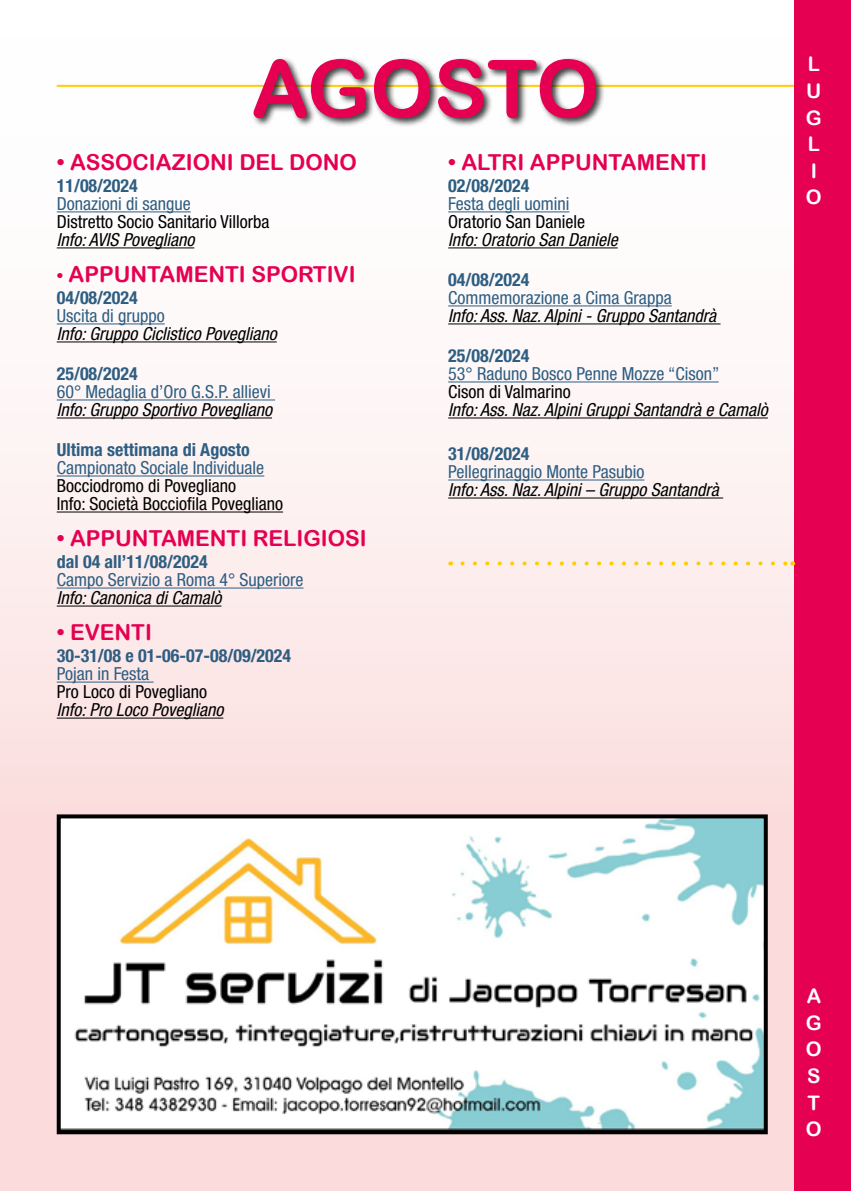
<style>
.page{position:relative;width:851px;height:1191px;background:#fff}
.page>*{position:absolute;margin:0;border:0;box-sizing:border-box;transform-origin:0 0}
.t1{font:80px "Arial Rounded MT Bold";color:#e50051}
.t2{font:22px "Arial Rounded MT Bold";color:#e50051}
.t3{font:20px/26.6px "Arial Rounded MT Bold";color:#fff}
.t4{font:italic condensed 18px "Helvetica Neue LT Std";color:#000}
.t5{font:condensed 18px "Helvetica Neue LT Std";color:#2e5e82}
.t6{font:700 condensed 18px "Helvetica Neue LT Std";color:#2e5e82}
.t7{font:condensed 18px/18px "Helvetica Neue LT Std";color:#000}
.s1{font-size:18px}
</style>
<div class="page">
<div style="left:0;top:0;width:850px;height:1191px;background:linear-gradient(to bottom,#feffff,#f8d2d2)"></div>
<hr style="left:57px;top:211px;width:134px;height:1px;background:#2e5e82">
<hr style="left:57px;top:247px;width:137px;height:1px;background:#000">
<hr style="left:57px;top:323px;width:108px;height:1px;background:#2e5e82">
<hr style="left:57px;top:341px;width:220px;height:1px;background:#000">
<hr style="left:57px;top:399px;width:218px;height:1px;background:#2e5e82">
<hr style="left:57px;top:417px;width:215px;height:1px;background:#000">
<hr style="left:57px;top:475px;width:207px;height:1px;background:#2e5e82">
<hr style="left:57px;top:511px;width:226px;height:1px;background:#000">
<hr style="left:57px;top:587px;width:246px;height:1px;background:#2e5e82">
<hr style="left:57px;top:605px;width:164px;height:1px;background:#000">
<hr style="left:57px;top:681px;width:97px;height:1px;background:#2e5e82">
<hr style="left:57px;top:717px;width:166px;height:1px;background:#000">
<hr style="left:448px;top:211px;width:121px;height:1px;background:#2e5e82">
<hr style="left:448px;top:247px;width:169px;height:1px;background:#000">
<hr style="left:448px;top:305px;width:223px;height:1px;background:#2e5e82">
<hr style="left:448px;top:323px;width:272px;height:1px;background:#000">
<hr style="left:448px;top:381px;width:270px;height:1px;background:#2e5e82">
<hr style="left:448px;top:417px;width:319px;height:1px;background:#000">
<hr style="left:448px;top:479px;width:196px;height:1px;background:#2e5e82">
<hr style="left:448px;top:497px;width:275px;height:1px;background:#000">
<img style="left:62px;top:819px;width:700px;height:310px">
<div style="left:57px;top:814px;width:710px;height:320px;border:4px solid #000"></div>
<hr style="left:57px;top:85px;width:737px;height:2px;background:#ffcd04">
<div style="left:252px;top:57px;width:353px;height:71px;background:#000;opacity:.75"></div>
<div style="left:794px;top:0;width:56px;height:1191px;background:#e50051"></div>
<svg style="left:462px;top:561px;width:324px;height:4px"></svg>
<h1 class="t1" style="left:251px;top:42px;width:349px">AGOSTO</h1>
<p class="t3" style="left:805px;top:51px;width:17px">L<br>U<br>G<br>L<br>I<br>O</p>
<p class="t2" style="left:57px;top:149px;width:302px">• ASSOCIAZIONI DEL DONO</p>
<p class="t6" style="left:57px;top:175px;width:83px">11/08/2024</p>
<p class="t5" style="left:57px;top:193px;width:135px">Donazioni di sangue</p>
<p class="t7" style="left:57px;top:213px;width:214px">Distretto Socio Sanitario Villorba</p>
<p class="t4" style="left:57px;top:229px;width:139px">Info: AVIS Povegliano</p>
<p class="t2" style="left:57px;top:261px;width:300px"><span class="s1">•</span> APPUNTAMENTI SPORTIVI</p>
<p class="t6" style="left:57px;top:287px;width:83px">04/08/2024</p>
<p class="t5" style="left:57px;top:305px;width:109px">Uscita di gruppo</p>
<p class="t4" style="left:57px;top:323px;width:221px">Info: Gruppo Ciclistico Povegliano</p>
<p class="t6" style="left:57px;top:363px;width:83px">25/08/2024</p>
<p class="t5" style="left:57px;top:381px;width:215px">60° Medaglia d’Oro G.S.P. allievi</p>
<p class="t4" style="left:57px;top:399px;width:217px">Info: Gruppo Sportivo Povegliano</p>
<p class="t6" style="left:57px;top:439px;width:195px">Ultima settimana di Agosto</p>
<p class="t5" style="left:57px;top:457px;width:209px">Campionato Sociale Individuale</p>
<p class="t7" style="left:57px;top:477px;width:228px">Bocciodromo di Povegliano<br>Info: Società Bocciofila Povegliano</p>
<p class="t2" style="left:57px;top:525px;width:311px">• APPUNTAMENTI RELIGIOSI</p>
<p class="t6" style="left:57px;top:551px;width:152px">dal 04 all’11/08/2024</p>
<p class="t5" style="left:57px;top:569px;width:248px">Campo Servizio a Roma 4° Superiore</p>
<p class="t4" style="left:57px;top:587px;width:166px">Info: Canonica di Camalò</p>
<p class="t2" style="left:57px;top:619px;width:97px">• EVENTI</p>
<p class="t6" style="left:57px;top:645px;width:236px">30-31/08 e 01-06-07-08/09/2024</p>
<p class="t5" style="left:57px;top:663px;width:94px">Pojan in Festa</p>
<p class="t7" style="left:57px;top:683px;width:152px">Pro Loco di Povegliano</p>
<p class="t4" style="left:57px;top:699px;width:168px">Info: Pro Loco Povegliano</p>
<p class="t2" style="left:448px;top:149px;width:260px">• ALTRI APPUNTAMENTI</p>
<p class="t6" style="left:448px;top:175px;width:83px">02/08/2024</p>
<p class="t5" style="left:448px;top:193px;width:123px">Festa degli uomini</p>
<p class="t7" style="left:448px;top:213px;width:138px">Oratorio San Daniele</p>
<p class="t4" style="left:448px;top:229px;width:171px">Info: Oratorio San Daniele</p>
<p class="t6" style="left:448px;top:269px;width:83px">04/08/2024</p>
<p class="t5" style="left:448px;top:287px;width:225px">Commemorazione a Cima Grappa</p>
<p class="t4" style="left:448px;top:305px;width:269px">Info: Ass. Naz. Alpini - Gruppo Santandrà</p>
<p class="t6" style="left:448px;top:345px;width:83px">25/08/2024</p>
<p class="t5" style="left:448px;top:363px;width:273px">53° Raduno Bosco Penne Mozze “Cison”</p>
<p class="t7" style="left:448px;top:383px;width:124px">Cison di Valmarino</p>
<p class="t4" style="left:448px;top:399px;width:321px">Info: Ass. Naz. Alpini Gruppi Santandrà e Camalò</p>
<p class="t6" style="left:448px;top:443px;width:83px">31/08/2024</p>
<p class="t5" style="left:448px;top:461px;width:198px">Pellegrinaggio Monte Pasubio</p>
<p class="t4" style="left:448px;top:479px;width:272px">Info: Ass. Naz. Alpini – Gruppo Santandrà</p>
<p class="t3" style="left:805px;top:982px;width:17px;text-align:justify">A G O S T O</p>
</div>
